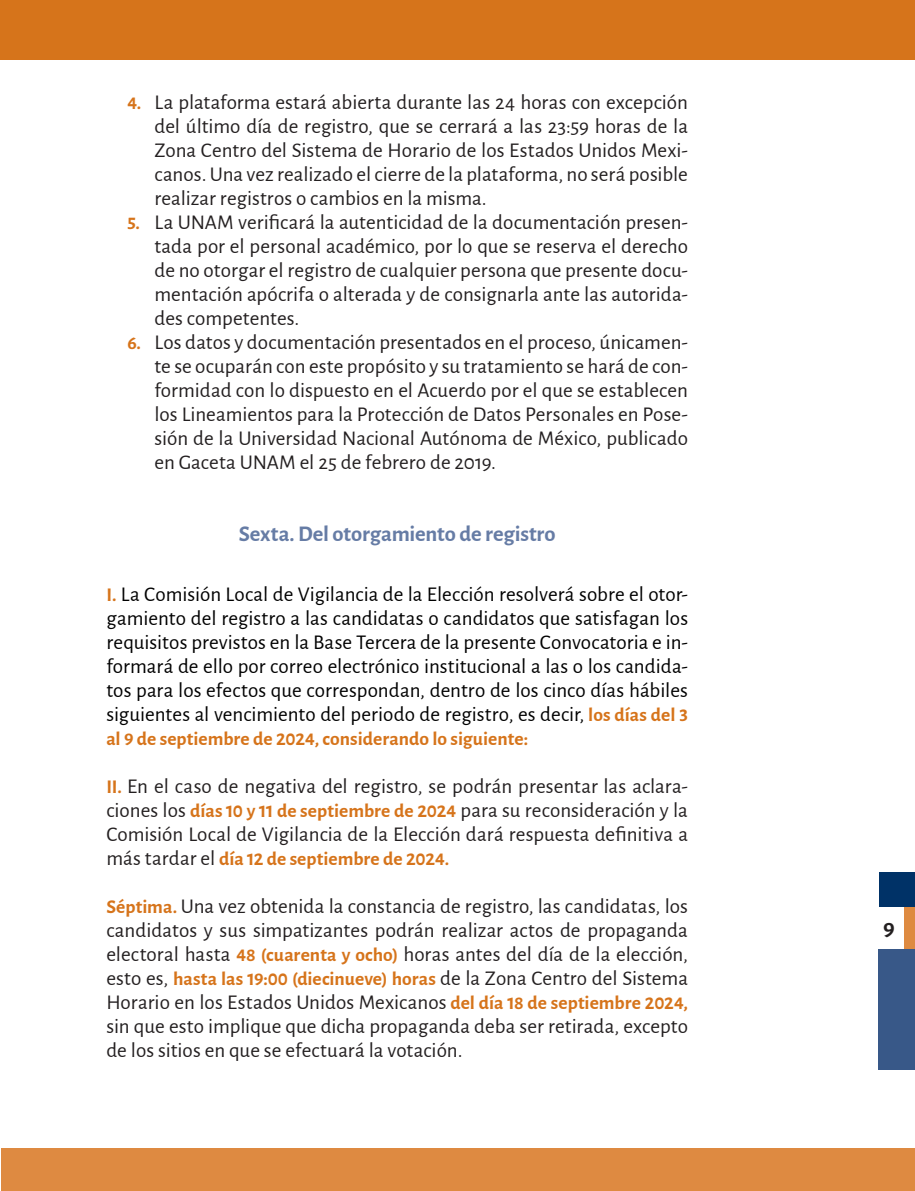
<style>
.page{position:relative;width:915px;height:1191px;background:#fff}
.page>*{position:absolute;margin:0;border:0;box-sizing:border-box;transform-origin:0 0}
.t1{font:700 24px "Alegreya Sans";color:#231f20}
.t2{font:700 22.5px "Alegreya Sans";letter-spacing:-.005em;color:#667ca5}
.t3{font:21px/24px "Alegreya Sans";color:#231f20;text-align:justify}
.t4{font:21px/24px "Alegreya Sans";color:#000;text-align:justify}
.t5{font:700 19.5px "Alegreya Sans";color:#d6741b}
.s1{font-weight:700;font-size:19.5px;color:#d6741b}
.s2{font-weight:400;font-size:21px;color:#231f20}
</style>
<div class="page">
<div style="left:904px;top:895px;width:10px;height:56px;background:#de8a41"></div>
<div style="left:877px;top:949px;width:37px;height:120px;background:#385888"></div>
<div style="left:879px;top:872px;width:35px;height:34px;background:#003267"></div>
<div style="left:0;top:0;width:914px;height:60px;background:#d6741b"></div>
<div style="left:2px;top:1147px;width:912px;height:44px;background:#de8a41"></div>
<p class="t3" style="left:154px;top:89px;width:535px;text-indent:-27px"><span class="s1">4.</span> La plataforma estará abierta durante las 24 horas con excepción del último día de registro, que se cerrará a las 23:59 horas de la Zona Centro del Sistema de Horario de los Estados Unidos Mexi&shy;canos. Una vez realizado el cierre de la plataforma, no será posible realizar registros o cambios en la misma.</p>
<p class="t3" style="left:154px;top:209px;width:535px;text-indent:-27px"><span class="s1">5.</span> La UNAM verificará la autenticidad de la documentación presen&shy;tada por el personal académico, por lo que se reserva el derecho de no otorgar el registro de cualquier persona que presente docu&shy;mentación apócrifa o alterada y de consignarla ante las autorida&shy;des competentes.</p>
<p class="t3" style="left:154px;top:329px;width:535px;text-indent:-27px"><span class="s1">6.</span> Los datos y documentación presentados en el proceso, únicamen&shy;te se ocuparán con este propósito y su tratamiento se hará de con&shy;formidad con lo dispuesto en el Acuerdo por el que se establecen los Lineamientos para la Protección de Datos Personales en Pose&shy;sión de la Universidad Nacional Autónoma de México, publicado en Gaceta UNAM el 25 de febrero de 2019.</p>
<p class="t2" style="left:239px;top:517px;width:318px">Sexta. Del otorgamiento de registro</p>
<p class="t4" style="left:106px;top:581px;width:583px"><span class="s1">I.</span> La Comisión Local de Vigilancia de la Elección resolverá sobre el otor&shy;gamiento del registro a las candidatas o candidatos que satisfagan los requisitos previstos en la Base Tercera de la presente Convocatoria e in&shy;formará de ello por correo electrónico institucional a las o los candida&shy;tos para los efectos que correspondan, dentro de los cinco días hábiles siguientes al vencimiento del periodo de registro, es decir, <span class="s1">los días del 3</span></p>
<p class="t5" style="left:106px;top:724px;width:423px">al 9 de septiembre de 2024, considerando lo siguiente:</p>
<p class="t3" style="left:106px;top:773px;width:583px"><span class="s1">II.</span> En el caso de negativa del registro, se podrán presentar las aclara&shy;ciones los <span class="s1">días 10 y 11 de septiembre de 2024</span> para su reconsideración y la Comisión Local de Vigilancia de la Elección dará respuesta definitiva a</p>
<p class="t5" style="left:106px;top:844px;width:344px"><span class="s2">más tardar el</span> día 12 de septiembre de 2024.</p>
<p class="t3" style="left:106px;top:893px;width:583px"><span class="s1">Séptima.</span> Una vez obtenida la constancia de registro, las candidatas, los candidatos y sus simpatizantes podrán realizar actos de propaganda electoral hasta <span class="s1">48 (cuarenta y ocho)</span> horas antes del día de la elección, esto es, <span class="s1">hasta las 19:00 (diecinueve) horas</span> de la Zona Centro del Sistema Horario en los Estados Unidos Mexicanos <span class="s1">del día 18 de septiembre 2024, </span>sin que esto implique que dicha propaganda deba ser retirada, excepto de los sitios en que se efectuará la votación.</p>
<p class="t1" style="left:882px;top:912px;width:13px">9</p>
</div>
